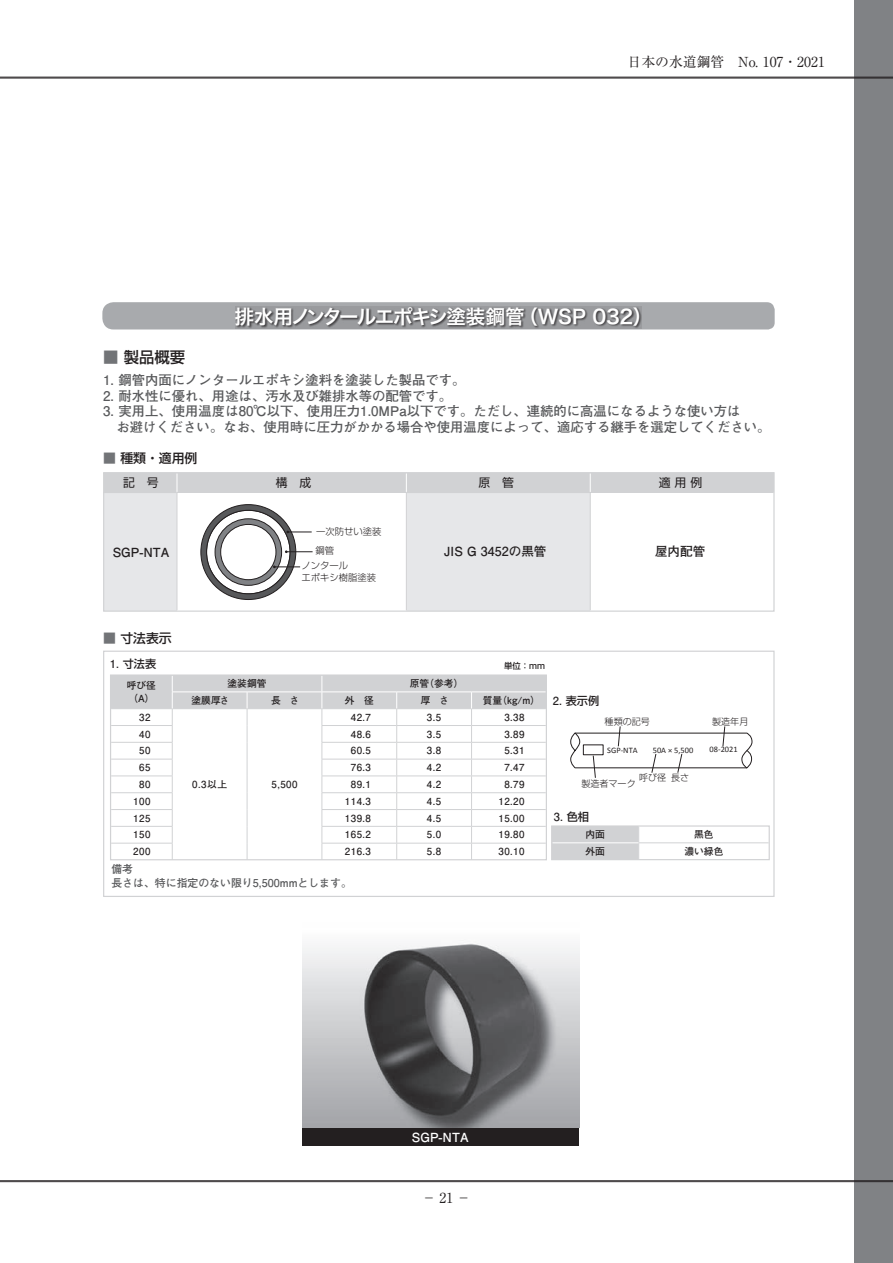
<style>
.page{position:relative;width:893px;height:1263px;background:#fff}
.page>*{position:absolute;margin:0;border:0;box-sizing:border-box;transform-origin:0 0}
.t1{font:19.5px "Hira Kaku Pro W6";letter-spacing:-.05em;color:#fff}
.t2{font:500 15.3px "Shin Go Pro";color:#231f20}
.t3{font:13.8px "Ryumin Pro";color:#231f20}
.t4{font:700 13.35px/15.8px "Futo Go B101 Pro";color:#58595b}
.t5{font:500 12.9px "Shin Go Pro";color:#231f20}
.t6{font:700 12.6px "Futo Go B101 Pro";color:#231f20}
.t7{font:700 12.6px "Futo Go B101 Pro";color:#fff}
.t8{font:11.85px "Shin Go Pro";color:#231f20}
.t9{font:500 11.1px "Shin Go Pro";color:#231f20}
.t10{font:700 11.1px "Futo Go B101 Pro";color:#231f20}
.t11{font:700 10.8px/13.8px "Futo Go B101 Pro";color:#57585a}
.t12{font:700 9.75px/12.6px "Futo Go B101 Pro";letter-spacing:.05em;color:#231f20}
.t13{font:300 9.3px/18.9px "Shin Go Pro";color:#231f20}
.t14{font:300 9px "Shin Go Pro";color:#231f20}
.t15{font:8.4px "Calibri";color:#231f20}
.t16{font:500 8.4px "Shin Go Pro";color:#231f20}
.s1{color:#727477}
.s2{font-family:"Futo Go B101 Pro";font-weight:700}
.s3{font-family:"Shin Go Pro";font-weight:500}
</style>
<div class="page">
<div style="left:855px;top:0;width:38px;height:1263px;background:#808285"></div>
<hr style="left:0;top:77px;width:893px;height:2px;background:#231f20">
<hr style="left:0;top:1180px;width:893px;height:2px;background:#231f20">
<div style="left:302px;top:1127px;width:277px;height:19px;background:#231f20"></div>
<img style="left:302px;top:943px;width:277px;height:184px">
<svg style="left:105px;top:493px;width:485px;height:117px;fill:#e6e7e9"></svg>
<hr style="left:177px;top:493px;width:1px;height:117px;background:#d1d2d4">
<hr style="left:407px;top:492px;width:183px;height:1px;background:#d1d2d4">
<hr style="left:103px;top:492px;width:74px;height:1px;background:#d1d2d4">
<hr style="left:177px;top:492px;width:230px;height:1px;background:#d1d2d4">
<hr style="left:406px;top:493px;width:1px;height:117px;background:#d1d2d4">
<hr style="left:590px;top:492px;width:183px;height:1px;background:#d1d2d4">
<hr style="left:590px;top:493px;width:1px;height:117px;background:#d1d2d4">
<div style="left:105px;top:474px;width:668px;height:18px;background:#d1d2d4"></div>
<svg style="left:200px;top:504px;width:113px;height:96px"></svg>
<svg style="left:112px;top:676px;width:433px;height:182px"></svg>
<svg style="left:570px;top:726px;width:182px;height:52px"></svg>
<svg style="left:553px;top:827px;width:215px;height:31px"></svg>
<hr style="left:552px;top:842px;width:86px;height:1px;background:#fff">
<svg style="left:102px;top:302px;width:673px;height:27px;background:#a9abae"></svg>
<svg style="left:235px;top:307px;width:407px;height:22px;background:#7b7b7d"></svg>
<div style="left:103px;top:472px;width:672px;height:140px;border:1px solid #d1d2d4"></div>
<div style="left:103px;top:651px;width:672px;height:246px;border:1px solid #d1d2d4"></div>
<div style="left:110px;top:674px;width:437px;height:186px;border:1px solid #d1d2d4"></div>
<div style="left:551px;top:825px;width:219px;height:35px;border:1px solid #d1d2d4"></div>
<h3 class="t3" style="left:628px;top:51px;width:199px">日本の水道鋼管　No. 107・2021</h3>
<h2 class="t2" style="left:103px;top:345px;width:83px"><span class="s1">■</span> 製品概要</h2>
<h1 class="t1" style="left:235px;top:299px;width:419px">排水用ノンタールエポキシ塗装鋼管（WSP 032）</h1>
<h3 class="t4" style="left:103px;top:370px;width:364px">1. 鋼管内面にノンタールエポキシ塗料を塗装した製品です。</h3>
<h3 class="t4" style="left:103px;top:386px;width:350px">2. 耐水性に優れ、用途は、汚水及び雑排水等の配管です。</h3>
<h3 class="t4" style="left:103px;top:402px;width:669px">3. 実用上、使用温度は80℃以下、使用圧力1.0MPa以下です。ただし、連続的に高温になるような使い方は<br>　お避けください。なお、使用時に圧力がかかる場合や使用温度によって、適応する継手を選定してください。</h3>
<h3 class="t5" style="left:103px;top:447px;width:96px"><span class="s1">■</span> 種類・適用例</h3>
<p class="t8" style="left:123px;top:473px;width:37px">記　号</p>
<p class="t8" style="left:276px;top:473px;width:37px">構　成</p>
<p class="t8" style="left:479px;top:473px;width:37px">原　管</p>
<p class="t8" style="left:659px;top:473px;width:45px">適 用 例</p>
<p class="t6" style="left:113px;top:542px;width:58px">SGP-NTA</p>
<h3 class="t5" style="left:103px;top:627px;width:70px"><span class="s1">■</span> 寸法表示</h3>
<p class="t9" style="left:110px;top:655px;width:48px"><span class="s2">1.</span> 寸法表</p>
<p class="t13" style="left:315px;top:521px;width:68px">一次防せい塗装鋼管</p>
<p class="t13" style="left:302px;top:559px;width:76px;line-height:11.2px">ノンタール<br>エポキシ樹脂塗装</p>
<p class="t6" style="left:444px;top:541px;width:104px">JIS G 3452の黒管</p>
<p class="t6" style="left:655px;top:541px;width:52px">屋内配管</p>
<p class="t16" style="left:504px;top:659px;width:42px">単位：mm</p>
<p class="t12" style="left:127px;top:678px;width:31px">呼び径（A）</p>
<p class="t12" style="left:228px;top:676px;width:41px">塗装鋼管</p>
<p class="t12" style="left:410px;top:676px;width:55px">原管（参考）</p>
<p class="t12" style="left:191px;top:693px;width:39px">塗膜厚さ</p>
<p class="t12" style="left:271px;top:693px;width:29px">長　さ</p>
<p class="t12" style="left:345px;top:693px;width:31px">外　径</p>
<p class="t12" style="left:421px;top:693px;width:29px">厚 さ</p>
<p class="t12" style="left:483px;top:693px;width:59px">質量（kg/m）</p>
<p class="t12" style="left:139px;top:709px;width:13px">32</p>
<p class="t12" style="left:351px;top:709px;width:22px">42.7</p>
<p class="t12" style="left:427px;top:709px;width:16px">3.5</p>
<p class="t12" style="left:504px;top:709px;width:22px">3.38</p>
<p class="t12" style="left:139px;top:726px;width:13px">40</p>
<p class="t12" style="left:351px;top:726px;width:22px">48.6</p>
<p class="t12" style="left:427px;top:726px;width:16px">3.5</p>
<p class="t12" style="left:504px;top:726px;width:22px">3.89</p>
<p class="t12" style="left:139px;top:743px;width:13px">50</p>
<p class="t12" style="left:351px;top:743px;width:22px">60.5</p>
<p class="t12" style="left:427px;top:743px;width:16px">3.8</p>
<p class="t12" style="left:504px;top:743px;width:22px">5.31</p>
<p class="t12" style="left:139px;top:760px;width:13px">65</p>
<p class="t12" style="left:351px;top:760px;width:22px">76.3</p>
<p class="t12" style="left:427px;top:760px;width:16px">4.2</p>
<p class="t12" style="left:504px;top:760px;width:22px">7.47</p>
<p class="t12" style="left:139px;top:777px;width:13px">80</p>
<p class="t12" style="left:351px;top:777px;width:22px">89.1</p>
<p class="t12" style="left:427px;top:777px;width:16px">4.2</p>
<p class="t12" style="left:504px;top:777px;width:22px">8.79</p>
<p class="t12" style="left:133px;top:794px;width:19px">100</p>
<p class="t12" style="left:345px;top:794px;width:28px">114.3</p>
<p class="t12" style="left:427px;top:794px;width:16px">4.5</p>
<p class="t12" style="left:498px;top:794px;width:28px">12.20</p>
<p class="t12" style="left:133px;top:810px;width:19px">125</p>
<p class="t12" style="left:345px;top:810px;width:28px">139.8</p>
<p class="t12" style="left:427px;top:810px;width:16px">4.5</p>
<p class="t12" style="left:498px;top:810px;width:28px">15.00</p>
<p class="t12" style="left:133px;top:827px;width:19px">150</p>
<p class="t12" style="left:345px;top:827px;width:28px">165.2</p>
<p class="t12" style="left:427px;top:827px;width:16px">5.0</p>
<p class="t12" style="left:498px;top:827px;width:28px">19.80</p>
<p class="t12" style="left:133px;top:844px;width:19px">200</p>
<p class="t12" style="left:345px;top:844px;width:28px">216.3</p>
<p class="t12" style="left:427px;top:844px;width:16px">5.8</p>
<p class="t12" style="left:498px;top:844px;width:28px">30.10</p>
<p class="t12" style="left:192px;top:777px;width:36px">0.3以上</p>
<p class="t12" style="left:271px;top:777px;width:28px">5,500</p>
<p class="t11" style="left:111px;top:861px;width:242px">備考<br>長さは、特に指定のない限り5,500mmとします。</p>
<p class="t9" style="left:553px;top:691px;width:48px"><span class="s2">2.</span> 表示例</p>
<p class="t14" style="left:605px;top:714px;width:47px">種類の記号</p>
<p class="t15" style="left:607px;top:745px;width:32px">SGP-NTA</p>
<p class="t15" style="left:653px;top:744px;width:42px">50A × 5,500</p>
<p class="t14" style="left:581px;top:776px;width:56px">製造者マーク</p>
<p class="t14" style="left:639px;top:770px;width:51px">呼び径長さ</p>
<p class="t10" style="left:554px;top:808px;width:37px">3. <span class="s3">色相</span></p>
<p class="t14" style="left:712px;top:714px;width:38px">製造年月</p>
<p class="t15" style="left:710px;top:744px;width:30px">08-2021</p>
<p class="t12" style="left:585px;top:827px;width:21px">内面</p>
<p class="t12" style="left:694px;top:827px;width:21px">黒色</p>
<p class="t12" style="left:585px;top:844px;width:21px">外面</p>
<p class="t12" style="left:684px;top:844px;width:41px">濃い緑色</p>
<p class="t7" style="left:412px;top:1127px;width:58px">SGP-NTA</p>
<h3 class="t3" style="left:422px;top:1187px;width:50px">−21−</h3>
</div>
